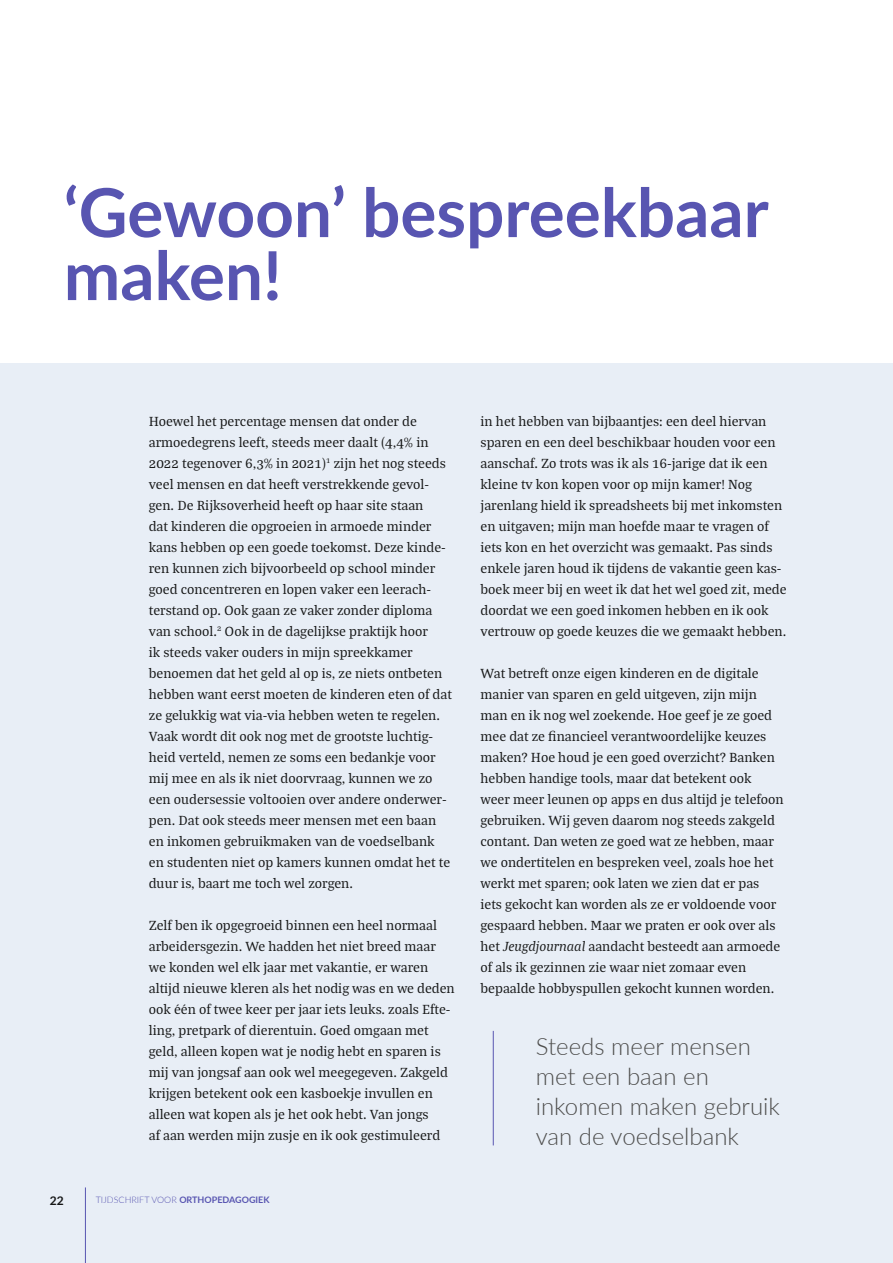
<style>
.page{position:relative;width:893px;height:1263px;background:#fff}
.page>*{position:absolute;margin:0;border:0;box-sizing:border-box;transform-origin:0 0}
.t1{font:700 67.5px/63px "Lato";color:#5855b1}
.t2{font:300 24px/30px "Lato";color:#4e4e4d}
.t3{font:14.25px/21px "Bagatela";color:#151616}
.t4{font:700 12px "Lato";color:#151616}
.t5{font:300 9px "Lato";color:#5855b1}
.s1{font-weight:700}
.s2{font-style:italic}
</style>
<div class="page">
<div style="left:0;top:364px;width:893px;height:899px;background:#e8eef6"></div>
<hr style="left:493px;top:1031px;width:1px;height:114px;background:#5855b1">
<hr style="left:85px;top:1187px;width:1px;height:76px;background:#5855b1">
<h1 class="t1" style="left:64px;top:178px;width:706px">‘Gewoon’ bespreekbaar maken!</h1>
<p class="t3" style="left:149px;top:410px;width:305px">Hoewel het percentage mensen dat onder de armoedegrens leeft, steeds meer daalt (4,4% in 2022 tegenover 6,3% in 2021)<sup>1</sup> zijn het nog steeds veel mensen en dat heeft verstrekkende gevol&shy;gen. De Rijksoverheid heeft op haar site staan<br>dat kinderen die opgroeien in armoede minder kans hebben op een goede toekomst. Deze kinde&shy;ren kunnen zich bijvoorbeeld op school minder goed concentreren en lopen vaker een leerach&shy;terstand op. Ook gaan ze vaker zonder diploma van school.<sup>2</sup> Ook in de dagelijkse praktijk hoor<br>ik steeds vaker ouders in mijn spreekkamer benoemen dat het geld al op is, ze niets ontbeten hebben want eerst moeten de kinderen eten of dat ze gelukkig wat via-via hebben weten te regelen.<br>Vaak wordt dit ook nog met de grootste luchtig&shy;heid verteld, nemen ze soms een bedankje voor mij mee en als ik niet doorvraag, kunnen we zo een oudersessie voltooien over andere onderwer&shy;pen. Dat ook steeds meer mensen met een baan en inkomen gebruikmaken van de voedselbank en studenten niet op kamers kunnen omdat het te duur is, baart me toch wel zorgen.</p>
<p class="t3" style="left:149px;top:914px;width:307px">Zelf ben ik opgegroeid binnen een heel normaal arbeidersgezin. We hadden het niet breed maar we konden wel elk jaar met vakantie, er waren altijd nieuwe kleren als het nodig was en we deden ook één of twee keer per jaar iets leuks. zoals Efte&shy;ling, pretpark of dierentuin. Goed omgaan met geld, alleen kopen wat je nodig hebt en sparen is mij van jongsaf aan ook wel meegegeven. Zakgeld krijgen betekent ook een kasboekje invullen en alleen wat kopen als je het ook hebt. Van jongs<br>af aan werden mijn zusje en ik ook gestimuleerd</p>
<p class="t4" style="left:50px;top:1192px;width:15px">22</p>
<p class="t5" style="left:96px;top:1194px;width:175px">TIJDSCHRIFT VOOR <span class="s1">ORTHOPEDAGOGIEK</span></p>
<p class="t3" style="left:480px;top:410px;width:308px">in het hebben van bijbaantjes: een deel hiervan sparen en een deel beschikbaar houden voor een aanschaf. Zo trots was ik als 16-jarige dat ik een kleine tv kon kopen voor op mijn kamer! Nog jarenlang hield ik spreadsheets bij met inkomsten en uitgaven; mijn man hoefde maar te vragen of iets kon en het overzicht was gemaakt. Pas sinds enkele jaren houd ik tijdens de vakantie geen kas&shy;boek meer bij en weet ik dat het wel goed zit, mede doordat we een goed inkomen hebben en ik ook vertrouw op goede keuzes die we gemaakt hebben.</p>
<p class="t3" style="left:480px;top:662px;width:305px">Wat betreft onze eigen kinderen en de digitale manier van sparen en geld uitgeven, zijn mijn man en ik nog wel zoekende. Hoe geef je ze goed mee dat ze financieel verantwoordelijke keuzes maken? Hoe houd je een goed overzicht? Banken hebben handige tools, maar dat betekent ook weer meer leunen op apps en dus altijd je telefoon gebruiken. Wij geven daarom nog steeds zakgeld contant. Dan weten ze goed wat ze hebben, maar we ondertitelen en bespreken veel, zoals hoe het werkt met sparen; ook laten we zien dat er pas iets gekocht kan worden als ze er voldoende voor gespaard hebben. Maar we praten er ook over als het <span class="s2">Jeugdjournaal</span> aandacht besteedt aan armoede of als ik gezinnen zie waar niet zomaar even bepaalde hobbyspullen gekocht kunnen worden.</p>
<h2 class="t2" style="left:536px;top:1030px;width:246px">Steeds meer mensen met een baan en inkomen maken gebruik van de voedselbank</h2>
</div>
